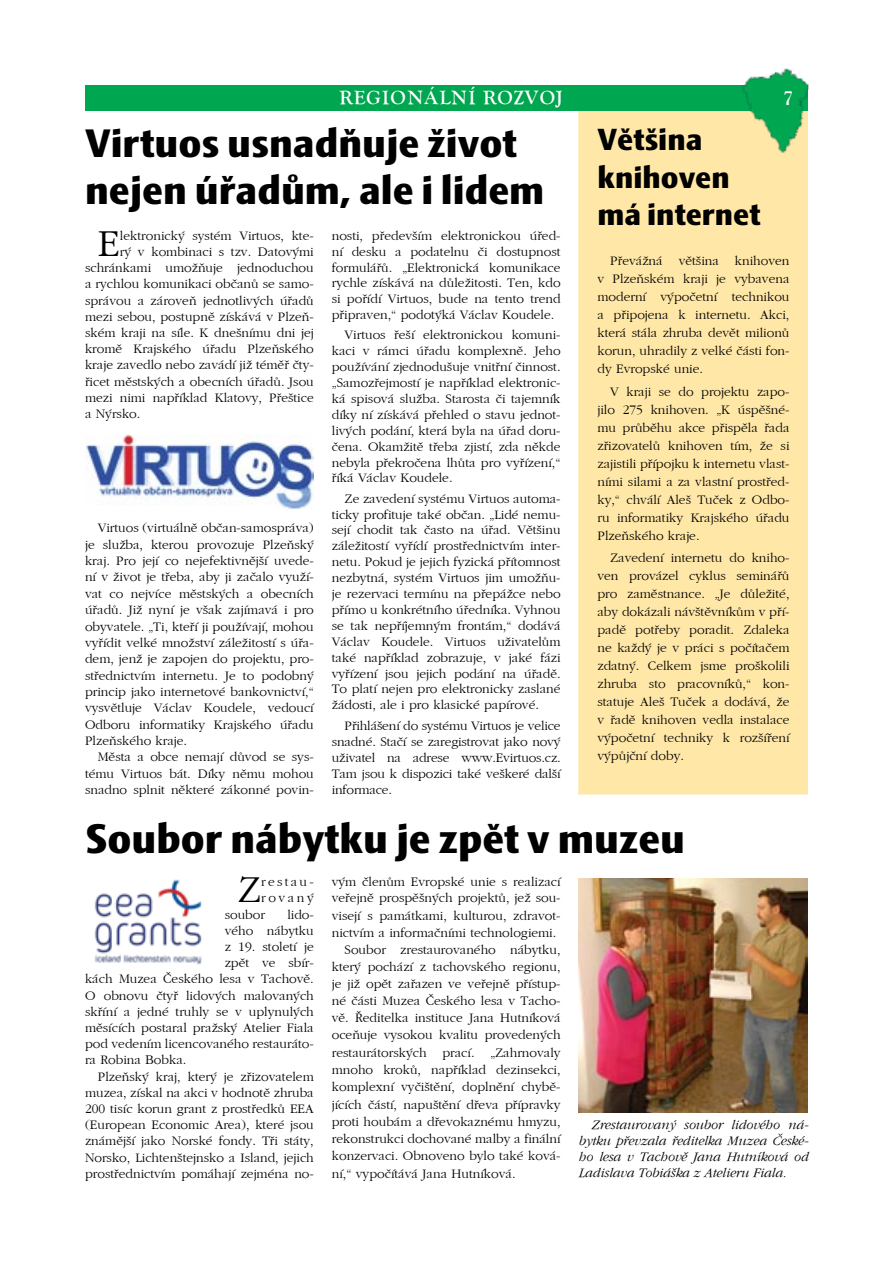
<style>
.page{position:relative;width:893px;height:1263px;background:#fff}
.page>*{position:absolute;margin:0;border:0;box-sizing:border-box;transform-origin:0 0}
.t1{font:40.5px "Skoda Sans Black CE";color:#000}
.t2{font:39.45px "Gatineau";color:#000}
.t3{font:39px/46.8px "Skoda Sans Black CE";color:#000}
.t4{font:30px/37.5px "Skoda Sans Black CE";color:#000}
.t5{font:700 22.5px "Golden Old Style";color:#fff}
.t6{font:13.5px/15.9px "Gatineau";color:#000;text-align:justify}
.t7{font:italic 13.5px/16.2px "Gatineau";color:#000;text-align:justify}
</style>
<div class="page">
<div style="left:578px;top:111px;width:230px;height:683px;background:#ffe7a7"></div>
<div style="left:85px;top:85px;width:723px;height:26px;background:#00a650"></div>
<img style="left:741px;top:69px;width:68px;height:84px">
<img style="left:774px;top:111px;width:34px;height:42px">
<img style="left:741px;top:85px;width:67px;height:26px">
<img style="left:85px;top:434px;width:229px;height:75px">
<img style="left:94px;top:879px;width:108px;height:86px">
<img style="left:578px;top:878px;width:230px;height:235px">
<h3 class="t5" style="left:339px;top:85px;width:226px">REGIONÁLNÍ ROZVOJ</h3>
<h3 class="t5" style="left:783px;top:85px;width:12px">7</h3>
<h3 class="t3" style="left:85px;top:120px;width:461px">Virtuos usnadňuje život nejen úřadům, ale i lidem</h3>
<h2 class="t2" style="left:98px;top:221px;width:24px">E</h2>
<p class="t6" style="left:120px;top:227px;width:195px">lektronický systém Virtuos, kte-</p>
<h3 class="t4" style="left:597px;top:121px;width:165px">Většina knihoven má internet</h3>
<p class="t6" style="left:597px;top:252px;width:194px;line-height:18px;text-indent:13px">Převážná většina knihoven v Plzeňském kraji je vybavena moderní výpočetní technikou a připojena k internetu. Akci, která stála zhruba devět milionů korun, uhradily z velké části fon&shy;dy Evropské unie.</p>
<p class="t6" style="left:597px;top:382px;width:194px;line-height:18px;text-indent:13px">V kraji se do projektu zapo&shy;jilo 275 knihoven. „K úspěšné&shy;mu průběhu akce přispěla řada zřizovatelů knihoven tím, že si zajistili přípojku k internetu vlast&shy;ními silami a za vlastní prostřed&shy;ky,“ chválí Aleš Tuček z Odbo&shy;ru informatiky Krajského úřadu Plzeňského kraje.</p>
<p class="t6" style="left:597px;top:549px;width:194px;line-height:18px;text-indent:13px">Zavedení internetu do kniho&shy;ven provázel cyklus seminářů pro zaměstnance. „Je důležité, aby dokázali návštěvníkům v pří&shy;padě potřeby poradit. Zdaleka ne každý je v práci s počítačem zdatný. Celkem jsme proškolili zhruba sto pracovníků,“ kon&shy;statuje Aleš Tuček a dodává, že v řadě knihoven vedla instalace výpočetní techniky k rozšíření výpůjční doby.</p>
<p class="t6" style="left:332px;top:227px;width:230px">nosti, především elektronickou úřed&shy;ní desku a podatelnu či dostupnost formulářů. „Elektronická komunikace rychle získává na důležitosti. Ten, kdo si pořídí Virtuos, bude na tento trend připraven,“ podotýká Václav Koudele.</p>
<p class="t6" style="left:332px;top:327px;width:230px;text-indent:13px">Virtuos řeší elektronickou komuni&shy;kaci v rámci úřadu komplexně. Jeho používání zjednodušuje vnitřní činnost. „Samozřejmostí je například elektronic&shy;ká spisová služba. Starosta či tajemník díky ní získává přehled o stavu jednot&shy;livých podání, která byla na úřad doru&shy;čena. Okamžitě třeba zjistí, zda někde nebyla překročena lhůta pro vyřízení,“ říká Václav Koudele.</p>
<p class="t6" style="left:332px;top:490px;width:230px;text-indent:13px">Ze zavedení systému Virtuos automa&shy;ticky profituje také občan. „Lidé nemu&shy;sejí chodit tak často na úřad. Většinu záležitostí vyřídí prostřednictvím inter&shy;netu. Pokud je jejich fyzická přítomnost nezbytná, systém Virtuos jim umožňu&shy;je rezervaci termínu na přepážce nebo přímo u konkrétního úředníka. Vyhnou se tak nepříjemným frontám,“ dodává Václav Koudele. Virtuos uživatelům také například zobrazuje, v jaké fázi vyřízení jsou jejich podání na úřadě.<br>To platí nejen pro elektronicky zaslané žádosti, ale i pro klasické papírové.</p>
<p class="t6" style="left:332px;top:717px;width:230px;text-indent:13px">Přihlášení do systému Virtuos je velice snadné. Stačí se zaregistrovat jako nový uživatel na adrese www.Evirtuos.cz.<br>Tam jsou k dispozici také veškeré další informace.</p>
<p class="t6" style="left:120px;top:244px;width:195px">rý v kombinaci s tzv. Datovými</p>
<p class="t6" style="left:85px;top:260px;width:230px">schránkami umožňuje jednoduchou</p>
<p class="t6" style="left:85px;top:276px;width:230px">a rychlou komunikaci občanů se samo-</p>
<p class="t6" style="left:85px;top:292px;width:230px">správou a zároveň jednotlivých úřadů</p>
<p class="t6" style="left:85px;top:308px;width:230px">mezi sebou, postupně získává v Plzeň-</p>
<p class="t6" style="left:85px;top:325px;width:230px">ském kraji na síle. K dnešnímu dni jej</p>
<p class="t6" style="left:85px;top:341px;width:230px">kromě Krajského úřadu Plzeňského</p>
<p class="t6" style="left:85px;top:357px;width:230px">kraje zavedlo nebo zavádí již téměř čty-</p>
<p class="t6" style="left:85px;top:373px;width:230px">řicet městských a obecních úřadů. Jsou</p>
<p class="t6" style="left:85px;top:389px;width:230px">mezi nimi například Klatovy, Přeštice</p>
<p class="t6" style="left:85px;top:406px;width:57px">a Nýrsko.</p>
<p class="t6" style="left:85px;top:520px;width:230px;line-height:16.4px;text-indent:13px">Virtuos (virtuálně občan-samospráva) je služba, kterou provozuje Plzeňský kraj. Pro její co nejefektivnější uvede&shy;ní v život je třeba, aby ji začalo využí&shy;vat co nejvíce městských a obecních úřadů. Již nyní je však zajímavá i pro obyvatele. „Ti, kteří ji používají, mohou vyřídit velké množství záležitostí s úřa&shy;dem, jenž je zapojen do projektu, pro&shy;střednictvím internetu. Je to podobný princip jako internetové bankovnictví,“ vysvětluje Václav Koudele, vedoucí Odboru informatiky Krajského úřadu Plzeňského kraje.</p>
<p class="t6" style="left:85px;top:749px;width:230px;text-indent:13px">Města a obce nemají důvod se sys&shy;tému Virtuos bát. Díky němu mohou snadno splnit některé zákonné povin-</p>
<h1 class="t1" style="left:85px;top:815px;width:601px">Soubor nábytku je zpět v muzeu</h1>
<h2 class="t2" style="left:238px;top:868px;width:25px">Z</h2>
<p class="t6" style="left:261px;top:874px;width:54px">restau-</p>
<p class="t6" style="left:332px;top:874px;width:230px">vým členům Evropské unie s realizací</p>
<p class="t6" style="left:332px;top:890px;width:230px">veřejně prospěšných projektů, jež sou-</p>
<p class="t6" style="left:332px;top:907px;width:230px">visejí s památkami, kulturou, zdravot-</p>
<p class="t6" style="left:332px;top:925px;width:226px">nictvím a informačními technologiemi.</p>
<p class="t6" style="left:345px;top:942px;width:217px">Soubor zrestaurovaného nábytku,</p>
<p class="t6" style="left:332px;top:959px;width:230px">který pochází z tachovského regionu,</p>
<p class="t6" style="left:332px;top:976px;width:230px">je již opět zařazen ve veřejně přístup-</p>
<p class="t6" style="left:332px;top:993px;width:230px">né části Muzea Českého lesa v Tacho-</p>
<p class="t6" style="left:332px;top:1010px;width:230px">vě. Ředitelka instituce Jana Hutníková</p>
<p class="t6" style="left:332px;top:1027px;width:230px">oceňuje vysokou kvalitu provedených</p>
<p class="t6" style="left:332px;top:1044px;width:230px">restaurátorských prací. „Zahrnovaly</p>
<p class="t6" style="left:332px;top:1062px;width:230px">mnoho kroků, například dezinsekci,</p>
<p class="t6" style="left:332px;top:1079px;width:230px">komplexní vyčištění, doplnění chybě-</p>
<p class="t6" style="left:332px;top:1096px;width:230px">jících částí, napuštění dřeva přípravky</p>
<p class="t6" style="left:332px;top:1113px;width:230px">proti houbám a dřevokaznému hmyzu,</p>
<p class="t6" style="left:332px;top:1131px;width:230px">rekonstrukci dochované malby a finální</p>
<p class="t6" style="left:332px;top:1148px;width:230px">konzervaci. Obnoveno bylo také ková-</p>
<p class="t6" style="left:332px;top:1165px;width:185px">ní,“ vypočítává Jana Hutníková.</p>
<p class="t6" style="left:261px;top:890px;width:54px">rovaný</p>
<p class="t6" style="left:225px;top:906px;width:42px">soubor</p>
<p class="t6" style="left:287px;top:906px;width:28px">lido-</p>
<p class="t6" style="left:225px;top:922px;width:91px">vého nábytku</p>
<p class="t6" style="left:225px;top:939px;width:91px">z 19. století je</p>
<p class="t6" style="left:225px;top:955px;width:91px">zpět ve sbír-</p>
<p class="t6" style="left:85px;top:971px;width:230px">kách Muzea Českého lesa v Tachově.</p>
<p class="t6" style="left:85px;top:987px;width:230px">O obnovu čtyř lidových malovaných</p>
<p class="t6" style="left:85px;top:1003px;width:230px">skříní a jedné truhly se v uplynulých</p>
<p class="t6" style="left:85px;top:1020px;width:230px">měsících postaral pražský Atelier Fiala</p>
<p class="t6" style="left:85px;top:1036px;width:230px">pod vedením licencovaného restauráto-</p>
<p class="t6" style="left:85px;top:1052px;width:103px">ra Robina Bobka.</p>
<p class="t6" style="left:98px;top:1068px;width:217px">Plzeňský kraj, který je zřizovatelem</p>
<p class="t6" style="left:85px;top:1084px;width:230px">muzea, získal na akci v hodnotě zhruba</p>
<p class="t6" style="left:85px;top:1101px;width:230px">200 tisíc korun grant z prostředků EEA</p>
<p class="t6" style="left:85px;top:1117px;width:230px">(European Economic Area), které jsou</p>
<p class="t6" style="left:85px;top:1133px;width:230px">známější jako Norské fondy. Tři státy,</p>
<p class="t6" style="left:85px;top:1149px;width:230px">Norsko, Lichtenštejnsko a Island, jejich</p>
<p class="t6" style="left:85px;top:1165px;width:230px">prostřednictvím pomáhají zejména no-</p>
<p class="t7" style="left:578px;top:1116px;width:232px;text-indent:13px">Zrestaurovaný soubor lidového ná&shy;bytku převzala ředitelka Muzea České&shy;ho lesa v Tachově Jana Hutníková od Ladislava Tobiáška z Atelieru Fiala.</p>
</div>
